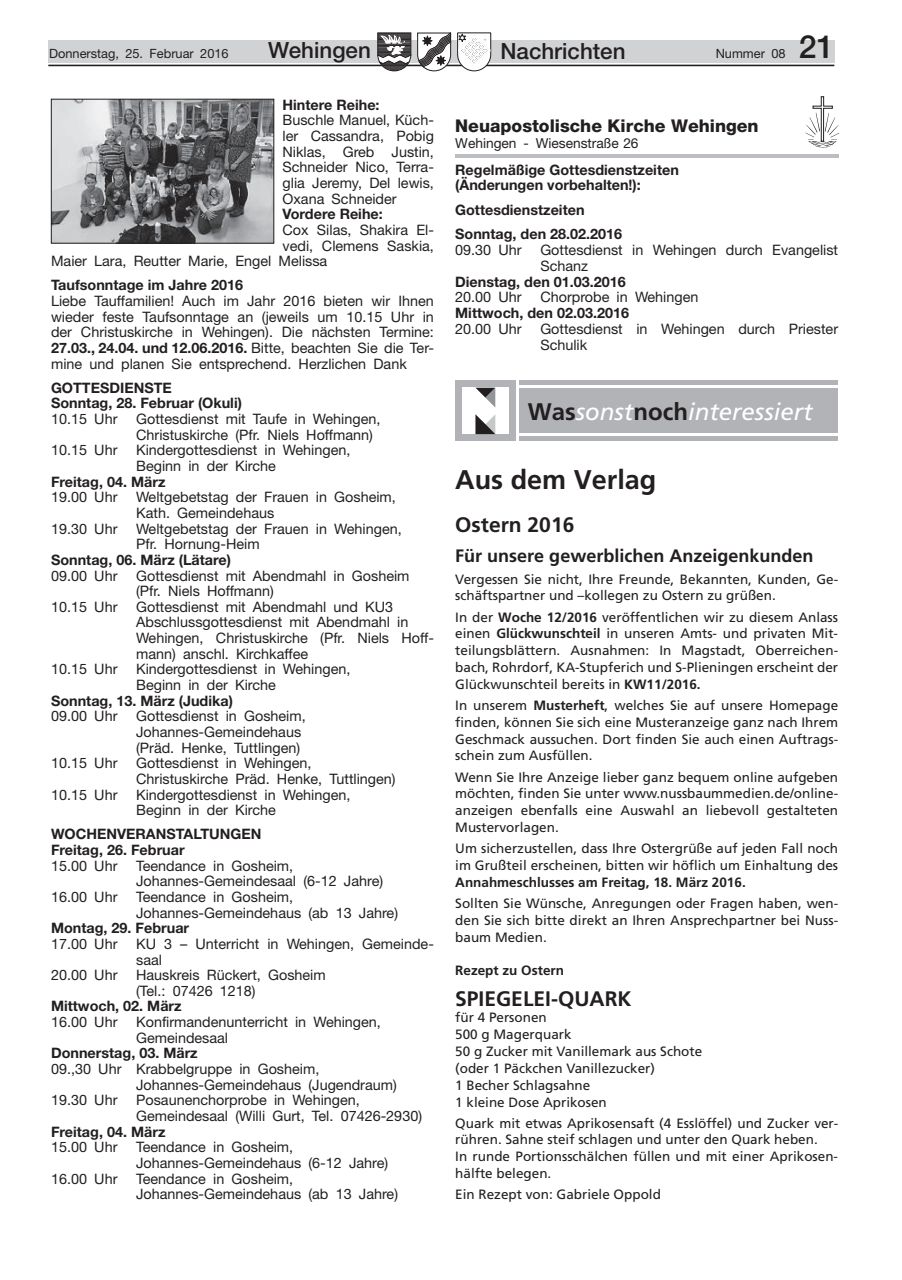
<style>
.page{position:relative;width:902px;height:1280px;background:#fff}
.page>*{position:absolute;margin:0;border:0;box-sizing:border-box;transform-origin:0 0}
.t1{font:500 31.95px "Helvetica Neue";color:#231f20}
.t2{font:700 27px "Frutiger";color:#231f20}
.t3{font:italic 24px "Frutiger";color:#fff}
.t4{font:500 22.35px "Helvetica Neue";color:#231f20}
.t5{font:700 21px "Frutiger";color:#231f20}
.t6{font:700 18px "Frutiger";color:#231f20}
.t7{font:800 17.55px "Helvetica Neue";color:#231f20}
.t8{font:14.4px/15.6px "Helvetica Neue";color:#231f20}
.t9{font:700 14.4px/15.6px "Helvetica Neue";color:#231f20}
.t10{font:13.8px "Helvetica Neue";color:#231f20}
.t11{font:13.5px/16.8px "Frutiger";color:#231f20}
.t12{font:700 13.5px "Frutiger";color:#231f20}
.t13{font:12.75px "Helvetica Neue";color:#231f20}
.s1{font-weight:700}
.s2{font-weight:700;font-style:normal;color:#231f20}
</style>
<div class="page">
<div style="left:48px;top:41px;width:786px;height:22px;background:#d1d2d4"></div>
<hr style="left:48px;top:65px;width:786px;height:1px;background:#231f20">
<svg style="left:377px;top:32px;width:34px;height:39px"></svg>
<svg style="left:417px;top:33px;width:34px;height:38px"></svg>
<svg style="left:457px;top:32px;width:34px;height:39px"></svg>
<img style="left:53px;top:101px;width:219px;height:140px">
<div style="left:51px;top:99px;width:223px;height:144px;border:1px solid #231f20"></div>
<svg style="left:805px;top:96px;width:34px;height:52px"></svg>
<hr style="left:455px;top:154px;width:383px;height:3px;background:#bdbec1">
<div style="left:519px;top:389px;width:319px;height:44px;background:#b2b3b7"></div>
<hr style="left:519px;top:437px;width:319px;height:4px;background:#b2b3b7">
<hr style="left:519px;top:381px;width:319px;height:4px;background:#b2b3b7">
<div style="left:455px;top:381px;width:60px;height:60px;background:#b2b3b7"></div>
<div style="left:462px;top:388px;width:46px;height:46px;background:#fff"></div>
<svg style="left:475px;top:414px;width:20px;height:20px"></svg>
<svg style="left:476px;top:388px;width:19px;height:19px"></svg>
<p class="t13" style="left:49px;top:46px;width:181px">Donnerstag, 25. Februar 2016</p>
<h3 class="t4" style="left:268px;top:37px;width:104px">Wehingen</h3>
<h3 class="t4" style="left:500px;top:37px;width:127px">Nachrichten</h3>
<p class="t13" style="left:715px;top:46px;width:71px">Nummer 08</p>
<h1 class="t1" style="left:798px;top:28px;width:37px">21</h1>
<p class="t9" style="left:282px;top:97px;width:98px">Hintere Reihe:</p>
<p class="t8" style="left:282px;top:112px;width:153px;text-align:justify">Buschle Manuel, Küch&shy;ler Cassandra, Pobig Niklas, Greb Justin, Schneider Nico, Terra&shy;glia Jeremy, Del lewis, Oxana Schneider</p>
<p class="t9" style="left:282px;top:206px;width:102px">Vordere Reihe:</p>
<p class="t8" style="left:282px;top:222px;width:153px">Cox Silas, Shakira El-</p>
<p class="t8" style="left:282px;top:237px;width:153px">vedi, Clemens Saskia,</p>
<p class="t8" style="left:51px;top:253px;width:278px">Maier Lara, Reutter Marie, Engel Melissa</p>
<p class="t9" style="left:51px;top:277px;width:193px">Taufsonntage im Jahre 2016</p>
<p class="t8" style="left:51px;top:293px;width:384px;text-align:justify">Liebe Tauffamilien! Auch im Jahr 2016 bieten wir Ihnen wieder feste Taufsonntage an (jeweils um 10.15 Uhr in der Christuskirche in Wehingen). Die nächsten Termine:<br><span class="s1">27.03., 24.04. und 12.06.2016.</span> Bitte, beachten Sie die Ter&shy;mine und planen Sie entsprechend. Herzlichen Dank</p>
<p class="t9" style="left:51px;top:380px;width:192px">GOTTESDIENSTE<br>Sonntag, 28. Februar (Okuli)</p>
<p class="t8" style="left:51px;top:411px;width:68px">10.15 Uhr</p>
<p class="t8" style="left:136px;top:411px;width:246px">Gottesdienst mit Taufe in Wehingen,<br>Christuskirche (Pfr. Niels Hoffmann)</p>
<p class="t8" style="left:51px;top:442px;width:68px">10.15 Uhr</p>
<p class="t8" style="left:136px;top:442px;width:216px">Kindergottesdienst in Wehingen,<br>Beginn in der Kirche</p>
<p class="t9" style="left:51px;top:473px;width:116px">Freitag, 04. März</p>
<p class="t8" style="left:51px;top:489px;width:68px">19.00 Uhr</p>
<p class="t8" style="left:136px;top:489px;width:261px">Weltgebetstag der Frauen in Gosheim,<br>Kath. Gemeindehaus</p>
<p class="t8" style="left:51px;top:520px;width:68px">19.30 Uhr</p>
<p class="t8" style="left:136px;top:520px;width:267px">Weltgebetstag der Frauen in Wehingen,<br>Pfr. Hornung-Heim</p>
<p class="t9" style="left:51px;top:552px;width:181px">Sonntag, 06. März (Lätare)</p>
<p class="t8" style="left:51px;top:567px;width:68px">09.00 Uhr</p>
<p class="t8" style="left:136px;top:567px;width:275px">Gottesdienst mit Abendmahl in Gosheim (Pfr. Niels Hoffmann)</p>
<p class="t8" style="left:51px;top:599px;width:68px">10.15 Uhr</p>
<p class="t8" style="left:136px;top:599px;width:299px">Gottesdienst mit Abendmahl und KU3<br>Abschlussgottesdienst mit Abendmahl in Wehingen, Christuskirche (Pfr. Niels Hoff&shy;mann) anschl. Kirchkaffee</p>
<p class="t8" style="left:51px;top:661px;width:68px">10.15 Uhr</p>
<p class="t8" style="left:136px;top:661px;width:216px">Kindergottesdienst in Wehingen,<br>Beginn in der Kirche</p>
<p class="t9" style="left:51px;top:692px;width:183px">Sonntag, 13. März (Judika)</p>
<p class="t8" style="left:51px;top:708px;width:68px">09.00 Uhr</p>
<p class="t8" style="left:136px;top:708px;width:171px">Gottesdienst in Gosheim,<br>Johannes-Gemeindehaus (Präd. Henke, Tuttlingen)</p>
<p class="t8" style="left:51px;top:755px;width:68px">10.15 Uhr</p>
<p class="t8" style="left:136px;top:755px;width:261px">Gottesdienst in Wehingen,<br>Christuskirche Präd. Henke, Tuttlingen)</p>
<p class="t8" style="left:51px;top:786px;width:68px">10.15 Uhr</p>
<p class="t8" style="left:136px;top:786px;width:216px">Kindergottesdienst in Wehingen,<br>Beginn in der Kirche</p>
<p class="t9" style="left:51px;top:826px;width:212px">WOCHENVERANSTALTUNGEN<br>Freitag, 26. Februar</p>
<p class="t8" style="left:51px;top:857px;width:68px">15.00 Uhr</p>
<p class="t8" style="left:136px;top:857px;width:248px">Teendance in Gosheim,<br>Johannes-Gemeindesaal (6-12 Jahre)</p>
<p class="t8" style="left:51px;top:889px;width:68px">16.00 Uhr</p>
<p class="t8" style="left:136px;top:889px;width:263px">Teendance in Gosheim,<br>Johannes-Gemeindehaus (ab 13 Jahre)</p>
<p class="t9" style="left:51px;top:920px;width:140px">Montag, 29. Februar</p>
<p class="t8" style="left:51px;top:936px;width:68px">17.00 Uhr</p>
<p class="t8" style="left:136px;top:936px;width:299px">KU 3 – Unterricht in Wehingen, Gemeinde&shy;saal</p>
<p class="t8" style="left:51px;top:967px;width:68px">20.00 Uhr</p>
<p class="t8" style="left:136px;top:967px;width:191px">Hauskreis Rückert, Gosheim (Tel.: 07426 1218)</p>
<p class="t9" style="left:51px;top:998px;width:132px">Mittwoch, 02. März</p>
<p class="t8" style="left:51px;top:1014px;width:68px">16.00 Uhr</p>
<p class="t8" style="left:136px;top:1014px;width:246px">Konfirmandenunterricht in Wehingen,<br>Gemeindesaal</p>
<p class="t9" style="left:51px;top:1045px;width:148px">Donnerstag, 03. März</p>
<p class="t8" style="left:51px;top:1061px;width:270px">09.,30 Uhr Krabbelgruppe in Gosheim,</p>
<p class="t8" style="left:136px;top:1076px;width:262px">Johannes-Gemeindehaus (Jugendraum)</p>
<p class="t8" style="left:51px;top:1092px;width:68px">19.30 Uhr</p>
<p class="t8" style="left:136px;top:1092px;width:287px">Posaunenchorprobe in Wehingen,<br>Gemeindesaal (Willi Gurt, Tel. 07426-2930)</p>
<p class="t9" style="left:51px;top:1123px;width:116px">Freitag, 04. März</p>
<p class="t8" style="left:51px;top:1139px;width:68px">15.00 Uhr</p>
<p class="t8" style="left:136px;top:1139px;width:253px">Teendance in Gosheim,<br>Johannes-Gemeindehaus (6-12 Jahre)</p>
<p class="t8" style="left:51px;top:1170px;width:68px">16.00 Uhr</p>
<p class="t8" style="left:136px;top:1170px;width:263px">Teendance in Gosheim,<br>Johannes-Gemeindehaus (ab 13 Jahre)</p>
<p class="t7" style="left:455px;top:116px;width:305px">Neuapostolische Kirche Wehingen</p>
<p class="t10" style="left:455px;top:134px;width:185px">Wehingen - Wiesenstraße 26</p>
<p class="t9" style="left:455px;top:161px;width:225px">Regelmäßige Gottesdienstzeiten (Änderungen vorbehalten!):</p>
<p class="t9" style="left:455px;top:197px;width:168px;line-height:24.3px">Gottesdienstzeiten<br>Sonntag, den 28.02.2016</p>
<p class="t8" style="left:455px;top:242px;width:68px">09.30 Uhr</p>
<p class="t8" style="left:540px;top:242px;width:299px">Gottesdienst in Wehingen durch Evangelist<br>Schanz</p>
<p class="t9" style="left:455px;top:273px;width:172px">Dienstag, den 01.03.2016</p>
<p class="t8" style="left:455px;top:289px;width:68px">20.00 Uhr</p>
<p class="t8" style="left:540px;top:289px;width:160px">Chorprobe in Wehingen</p>
<p class="t9" style="left:455px;top:305px;width:175px">Mittwoch, den 02.03.2016</p>
<p class="t8" style="left:455px;top:321px;width:68px">20.00 Uhr</p>
<p class="t8" style="left:540px;top:321px;width:299px">Gottesdienst in Wehingen durch Priester<br>Schulik</p>
<h3 class="t3" style="left:528px;top:397px;width:286px"><span class="s2">Was</span>sonst<span class="s2">noch</span>interessiert</h3>
<h2 class="t2" style="left:455px;top:464px;width:203px">Aus dem Verlag</h2>
<h3 class="t5" style="left:455px;top:512px;width:121px">Ostern 2016</h3>
<p class="t6" style="left:455px;top:546px;width:360px">Für unsere gewerblichen Anzeigenkunden</p>
<p class="t11" style="left:455px;top:570px;width:384px">Vergessen Sie nicht, Ihre Freunde, Bekannten, Kunden, Ge&shy;schäftspartner und –kollegen zu Ostern zu grüßen.</p>
<p class="t11" style="left:455px;top:608px;width:384px;text-align:justify">In der <span class="s1">Woche 12/2016</span> veröffentlichen wir zu diesem Anlass einen <span class="s1">Glückwunschteil</span> in unseren Amts- und privaten Mit&shy;teilungsblättern. Ausnahmen: In Magstadt, Oberreichen&shy;bach, Rohrdorf, KA-Stupferich und S-Plieningen erscheint der Glückwunschteil bereits in <span class="s1">KW11/2016.</span></p>
<p class="t11" style="left:455px;top:697px;width:384px;text-align:justify">In unserem <span class="s1">Musterheft</span>, welches Sie auf unsere Homepage finden, können Sie sich eine Musteranzeige ganz nach Ihrem Geschmack aussuchen. Dort finden Sie auch einen Auftrags&shy;schein zum Ausfüllen.</p>
<p class="t11" style="left:455px;top:768px;width:384px;text-align:justify">Wenn Sie Ihre Anzeige lieber ganz bequem online aufgeben möchten, finden Sie unter www.nussbaummedien.de/online&shy;anzeigen ebenfalls eine Auswahl an liebevoll gestalteten Mustervorlagen.</p>
<p class="t11" style="left:455px;top:840px;width:384px">Um sicherzustellen, dass Ihre Ostergrüße auf jeden Fall noch im Grußteil erscheinen, bitten wir höflich um Einhaltung des</p>
<p class="t12" style="left:455px;top:874px;width:292px">Annahmeschlusses am Freitag, 18. März 2016.</p>
<p class="t11" style="left:455px;top:895px;width:384px;text-align:justify">Sollten Sie Wünsche, Anregungen oder Fragen haben, wen&shy;den Sie sich bitte direkt an Ihren Ansprechpartner bei Nuss&shy;baum Medien.</p>
<p class="t12" style="left:455px;top:963px;width:110px">Rezept zu Ostern</p>
<h3 class="t5" style="left:455px;top:986px;width:178px">SPIEGELEI-QUARK</h3>
<p class="t11" style="left:455px;top:1009px;width:248px">für 4 Personen<br>500 g Magerquark<br>50 g Zucker mit Vanillemark aus Schote (oder 1 Päckchen Vanillezucker)<br>1 Becher Schlagsahne<br>1 kleine Dose Aprikosen</p>
<p class="t11" style="left:455px;top:1114px;width:384px">Quark mit etwas Aprikosensaft (4 Esslöffel) und Zucker ver&shy;rühren. Sahne steif schlagen und unter den Quark heben.<br>In runde Portionsschälchen füllen und mit einer Aprikosen&shy;hälfte belegen.</p>
<p class="t11" style="left:455px;top:1186px;width:207px">Ein Rezept von: Gabriele Oppold</p>
</div>
